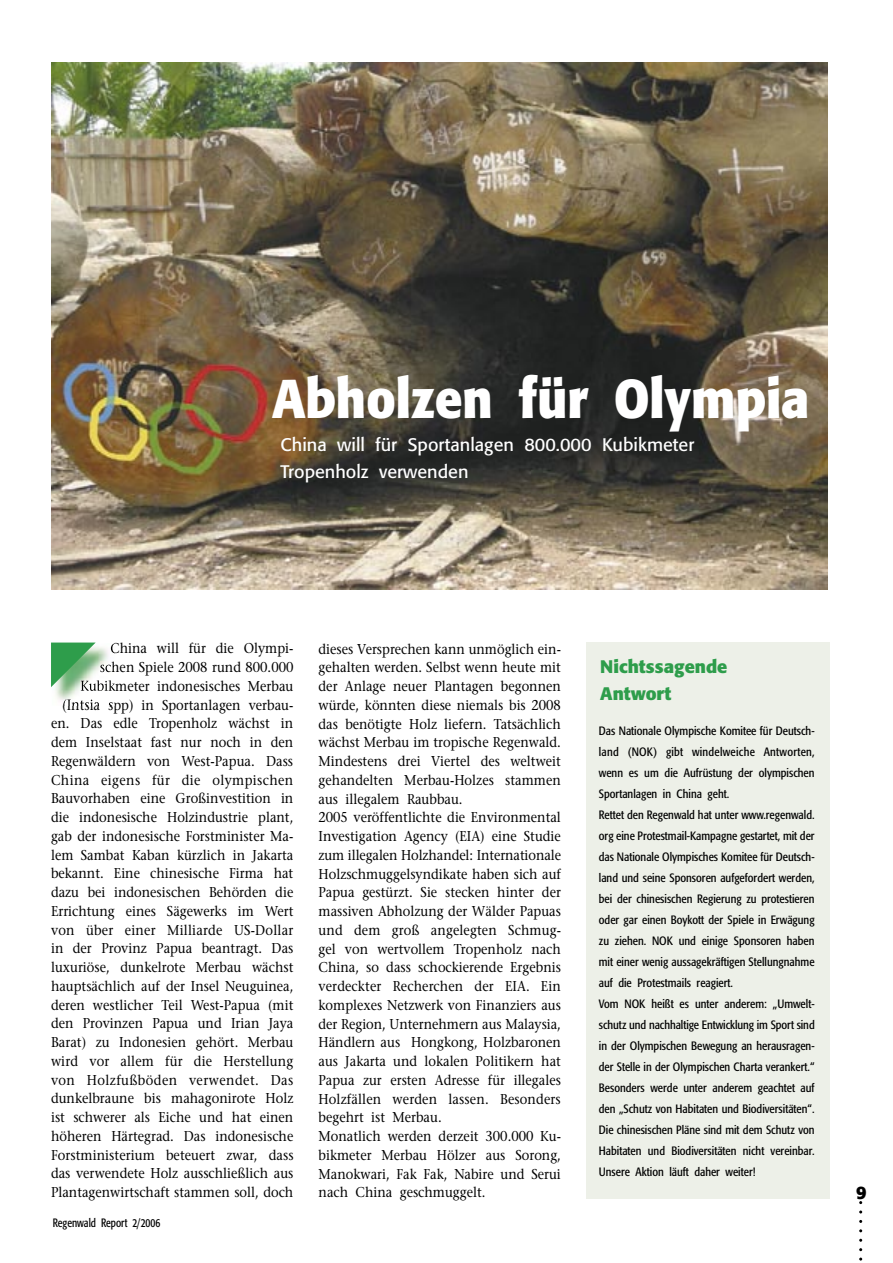
<style>
.page{position:relative;width:893px;height:1263px;background:#fff}
.page>*{position:absolute;margin:0;border:0;box-sizing:border-box;transform-origin:0 0}
.t1{font:700 54px "Formata";color:#fff;scale:.9 1}
.t2{font:18px/27px "Formata";color:#fff}
.t3{font:700 18px/27px "Formata";color:#2e9d4b}
.t4{font:700 18px "Formata";color:#000}
.t5{font:14.25px/18.8px "Stone Serif";color:#000;text-align:right;scale:.9 1}
.t6{font:condensed 12px/21px "Formata";color:#000}
.t7{font:condensed 12px "Formata";color:#000;scale:.9 1}
</style>
<div class="page">
<div style="left:586px;top:642px;width:243px;height:556px;background:#edf0e8"></div>
<img style="left:55px;top:647px;width:56px;height:54px">
<img style="left:111px;top:643px;width:3px;height:10px">
<img style="left:100px;top:661px;width:14px;height:14px">
<img style="left:81px;top:680px;width:33px;height:11px">
<img style="left:63px;top:699px;width:51px;height:6px">
<svg style="left:51px;top:642px;width:45px;height:45px;background:#68b278"></svg>
<img style="left:51px;top:63px;width:776px;height:526px">
<h1 class="t1" style="left:272px;top:365px;width:599px">Abholzen für Olympia</h1>
<p class="t2" style="left:281px;top:431px;width:415px">China will für Sportanlagen 800.000 Kubikmeter<br>Tropenholz verwenden</p>
<p class="t5" style="left:51px;top:639px;width:271px">China will für die Olympi-<br>schen Spiele 2008 rund 800.000<br>Kubikmeter indonesisches Merbau (Intsia spp) in Sportanlagen verbau&shy;en. Das edle Tropenholz wächst in dem Inselstaat fast nur noch in den Regenwäldern von West-Papua. Dass China eigens für die olympischen Bauvorhaben eine Großinvestition in die indonesische Holzindustrie plant, gab der indonesische Forstminister Ma&shy;lem Sambat Kaban kürzlich in Jakarta bekannt. Eine chinesische Firma hat dazu bei indonesischen Behörden die Errichtung eines Sägewerks im Wert von über einer Milliarde US-Dollar in der Provinz Papua beantragt. Das luxuriöse, dunkelrote Merbau wächst hauptsächlich auf der Insel Neuguinea, deren westlicher Teil West-Papua (mit den Provinzen Papua und Irian Jaya Barat) zu Indonesien gehört. Merbau wird vor allem für die Herstellung von Holzfußböden verwendet. Das dunkelbraune bis mahagonirote Holz ist schwerer als Eiche und hat einen höheren Härtegrad. Das indonesische Forstministerium beteuert zwar, dass das verwendete Holz ausschließlich aus Plantagenwirtschaft stammen soll, doch</p>
<p class="t5" style="left:319px;top:639px;width:271px;text-align:left">dieses Versprechen kann unmöglich ein&shy;gehalten werden. Selbst wenn heute mit der Anlage neuer Plantagen begonnen würde, könnten diese niemals bis 2008 das benötigte Holz liefern. Tatsächlich wächst Merbau im tropische Regenwald.<br>Mindestens drei Viertel des weltweit gehandelten Merbau-Holzes stammen aus illegalem Raubbau.<br>2005 veröffentlichte die Environmental Investigation Agency (EIA) eine Studie zum illegalen Holzhandel: Internationale Holzschmuggelsyndikate haben sich auf Papua gestürzt. Sie stecken hinter der massiven Abholzung der Wälder Papuas und dem groß angelegten Schmug&shy;gel von wertvollem Tropenholz nach China, so dass schockierende Ergebnis verdeckter Recherchen der EIA. Ein komplexes Netzwerk von Finanziers aus der Region, Unternehmern aus Malaysia, Händlern aus Hongkong, Holzbaronen aus Jakarta und lokalen Politikern hat Papua zur ersten Adresse für illegales Holzfällen werden lassen. Besonders begehrt ist Merbau.<br>Monatlich werden derzeit 300.000 Ku&shy;bikmeter Merbau Hölzer aus Sorong, Manokwari, Fak Fak, Nabire und Serui nach China geschmuggelt.</p>
<p class="t7" style="left:53px;top:1216px;width:121px">Regenwald Report 2/2006</p>
<p class="t3" style="left:600px;top:653px;width:129px">Nichtssagende<br>Antwort</p>
<p class="t6" style="left:599px;top:720px;width:217px">Das Nationale Olympische Komitee für Deutsch&shy;land (NOK) gibt windelweiche Antworten, wenn es um die Aufrüstung der olympischen Sportanlagen in China geht.<br>Rettet den Regenwald hat unter www.regenwald. org eine Protestmail-Kampagne gestartet, mit der das Nationale Olympisches Komitee für Deutsch&shy;land und seine Sponsoren aufgefordert werden, bei der chinesischen Regierung zu protestieren oder gar einen Boykott der Spiele in Erwägung zu ziehen. NOK und einige Sponsoren haben mit einer wenig aussagekräftigen Stellungnahme auf die Protestmails reagiert.<br>Vom NOK heißt es unter anderem: „Umwelt&shy;schutz und nachhaltige Entwicklung im Sport sind in der Olympischen Bewegung an herausragen&shy;der Stelle in der Olympischen Charta verankert.“ Besonders werde unter anderem geachtet auf den „Schutz von Habitaten und Biodiversitäten“.<br>Die chinesischen Pläne sind mit dem Schutz von Habitaten und Biodiversitäten nicht vereinbar.<br>Unsere Aktion läuft daher weiter!</p>
<p class="t4" style="left:856px;top:1181px;width:12px">9</p>
</div>
